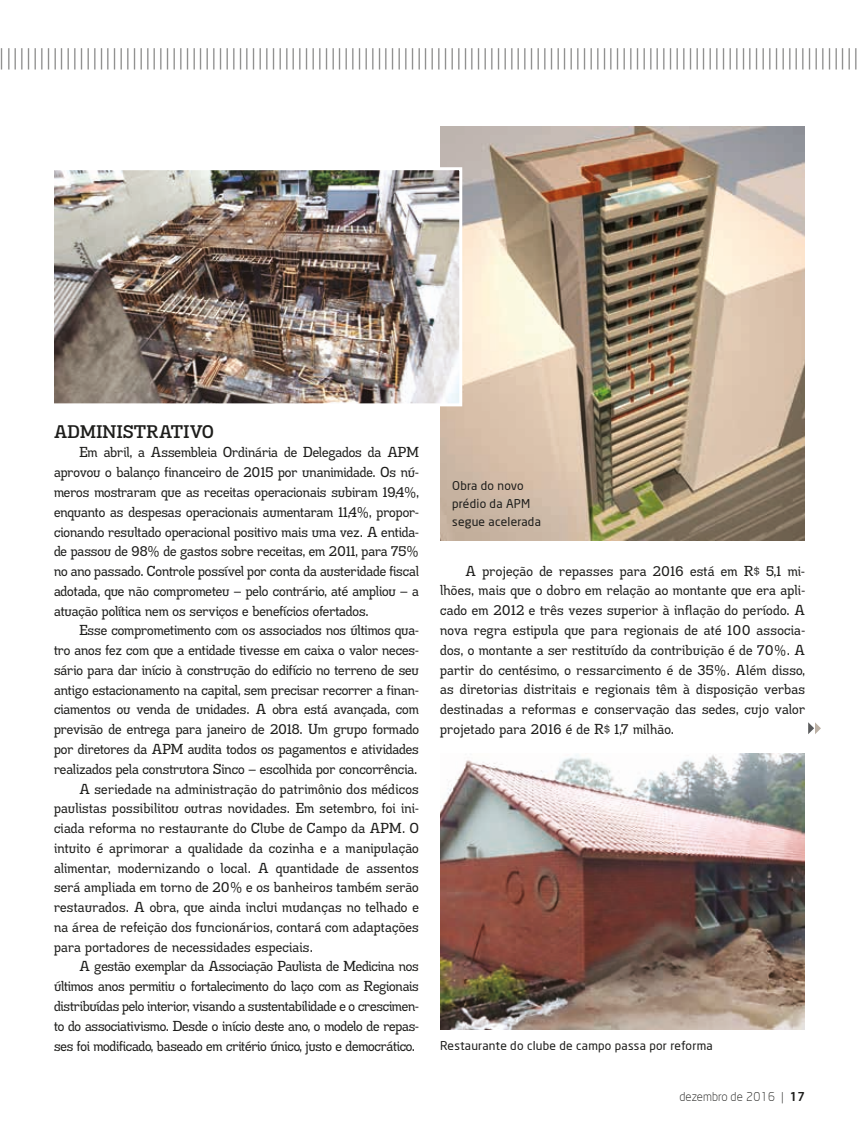
<style>
.page{position:relative;width:859px;height:1132px;background:#fff}
.page>*{position:absolute;margin:0;border:0;box-sizing:border-box;transform-origin:0 0}
.t1{font:300 22.5px "Neo Sans";color:#70706f}
.t2{font:18px "Madawaska Sb";letter-spacing:.02em;color:#1d1d1b}
.t3{font:14.25px/19.8px "Madawaska Rg";color:#1d1d1b;text-align:justify}
.t4{font:14.25px "Madawaska Rg";letter-spacing:.02em;color:#1d1d1b}
.t5{font:12px/18px "Neo Sans";letter-spacing:.02em;color:#1d1d1b}
.t6{font:300 12px "Neo Sans";color:#1d1d1b}
.s1{font-weight:500}
</style>
<div class="page">
<img style="left:440px;top:126px;width:365px;height:415px">
<img style="left:440px;top:753px;width:365px;height:275px">
<img style="left:54px;top:166px;width:410px;height:242px">
<svg style="left:808px;top:722px;width:13px;height:12px"></svg>
<h1 class="t1" style="left:0;top:43px;width:860px">||||||||||||||||||||||||||||||||||||||||||||||||||||||||||||||||||||||||||||||||||||||||||||||||||||||||||||||||||||||||||||||||||</h1>
<p class="t2" style="left:54px;top:419px;width:161px">ADMINISTRATIVO</p>
<p class="t3" style="left:54px;top:442px;width:366px;text-indent:26px">Em abril, a Assembleia Ordinária de Delegados da APM aprovou o balanço financeiro de 2015 por unanimidade. Os nú&shy;meros mostraram que as receitas operacionais subiram 19,4%, enquanto as despesas operacionais aumentaram 11,4%, propor&shy;cionando resultado operacional positivo mais uma vez. A entida&shy;de passou de 98% de gastos sobre receitas, em 2011, para 75% no ano passado. Controle possível por conta da austeridade fiscal adotada, que não comprometeu – pelo contrário, até ampliou – a atuação política nem os serviços e benefícios ofertados.</p>
<p class="t3" style="left:80px;top:620px;width:341px">Esse comprometimento com os associados nos últimos qua-</p>
<p class="t3" style="left:54px;top:639px;width:366px">tro anos fez com que a entidade tivesse em caixa o valor neces-</p>
<p class="t3" style="left:54px;top:659px;width:366px">sário para dar início à construção do edifício no terreno de seu</p>
<p class="t3" style="left:54px;top:679px;width:366px">antigo estacionamento na capital, sem precisar recorrer a finan-</p>
<p class="t3" style="left:54px;top:699px;width:366px">ciamentos ou venda de unidades. A obra está avançada, com</p>
<p class="t3" style="left:54px;top:718px;width:366px">previsão de entrega para janeiro de 2018. Um grupo formado</p>
<p class="t3" style="left:54px;top:738px;width:366px">por diretores da APM audita todos os pagamentos e atividades</p>
<p class="t3" style="left:54px;top:758px;width:365px">realizados pela construtora Sinco – escolhida por concorrência.</p>
<p class="t4" style="left:80px;top:779px;width:341px">A seriedade na administração do patrimônio dos médicos</p>
<p class="t4" style="left:54px;top:798px;width:366px">paulistas possibilitou outras novidades. Em setembro, foi ini-</p>
<p class="t4" style="left:54px;top:818px;width:366px">ciada reforma no restaurante do Clube de Campo da APM. O</p>
<p class="t4" style="left:54px;top:838px;width:366px">intuito é aprimorar a qualidade da cozinha e a manipulação</p>
<p class="t4" style="left:54px;top:858px;width:366px">alimentar, modernizando o local. A quantidade de assentos</p>
<p class="t4" style="left:54px;top:877px;width:366px">será ampliada em torno de 20% e os banheiros também serão</p>
<p class="t3" style="left:54px;top:896px;width:366px">restaurados. A obra, que ainda inclui mudanças no telhado e</p>
<p class="t4" style="left:54px;top:917px;width:366px">na área de refeição dos funcionários, contará com adaptações</p>
<p class="t4" style="left:54px;top:937px;width:261px">para portadores de necessidades especiais.</p>
<p class="t3" style="left:80px;top:955px;width:341px">A gestão exemplar da Associação Paulista de Medicina nos</p>
<p class="t3" style="left:54px;top:975px;width:366px">últimos anos permitiu o fortalecimento do laço com as Regionais</p>
<p class="t3" style="left:54px;top:995px;width:366px">distribuídas pelo interior, visando a sustentabilidade e o crescimen-</p>
<p class="t3" style="left:54px;top:1015px;width:366px">to do associativismo. Desde o início deste ano, o modelo de repas-</p>
<p class="t3" style="left:54px;top:1034px;width:363px">ses foi modificado, baseado em critério único, justo e democrático.</p>
<p class="t5" style="left:452px;top:476px;width:90px">Obra do novo prédio da APM segue acelerada</p>
<p class="t3" style="left:440px;top:560px;width:366px;text-indent:26px">A projeção de repasses para 2016 está em R$ 5,1 mi&shy;lhões, mais que o dobro em relação ao montante que era apli&shy;cado em 2012 e três vezes superior à inflação do período. A nova regra estipula que para regionais de até 100 associa&shy;dos, o montante a ser restituído da contribuição é de 70%. A partir do centésimo, o ressarcimento é de 35%. Além disso, as diretorias distritais e regionais têm à disposição verbas destinadas a reformas e conservação das sedes, cujo valor projetado para 2016 é de R$ 1,7 milhão.</p>
<p class="t5" style="left:440px;top:1036px;width:274px">Restaurante do clube de campo passa por reforma</p>
<p class="t6" style="left:680px;top:1088px;width:127px">dezembro de 2016 | <span class="s1">17</span></p>
</div>
